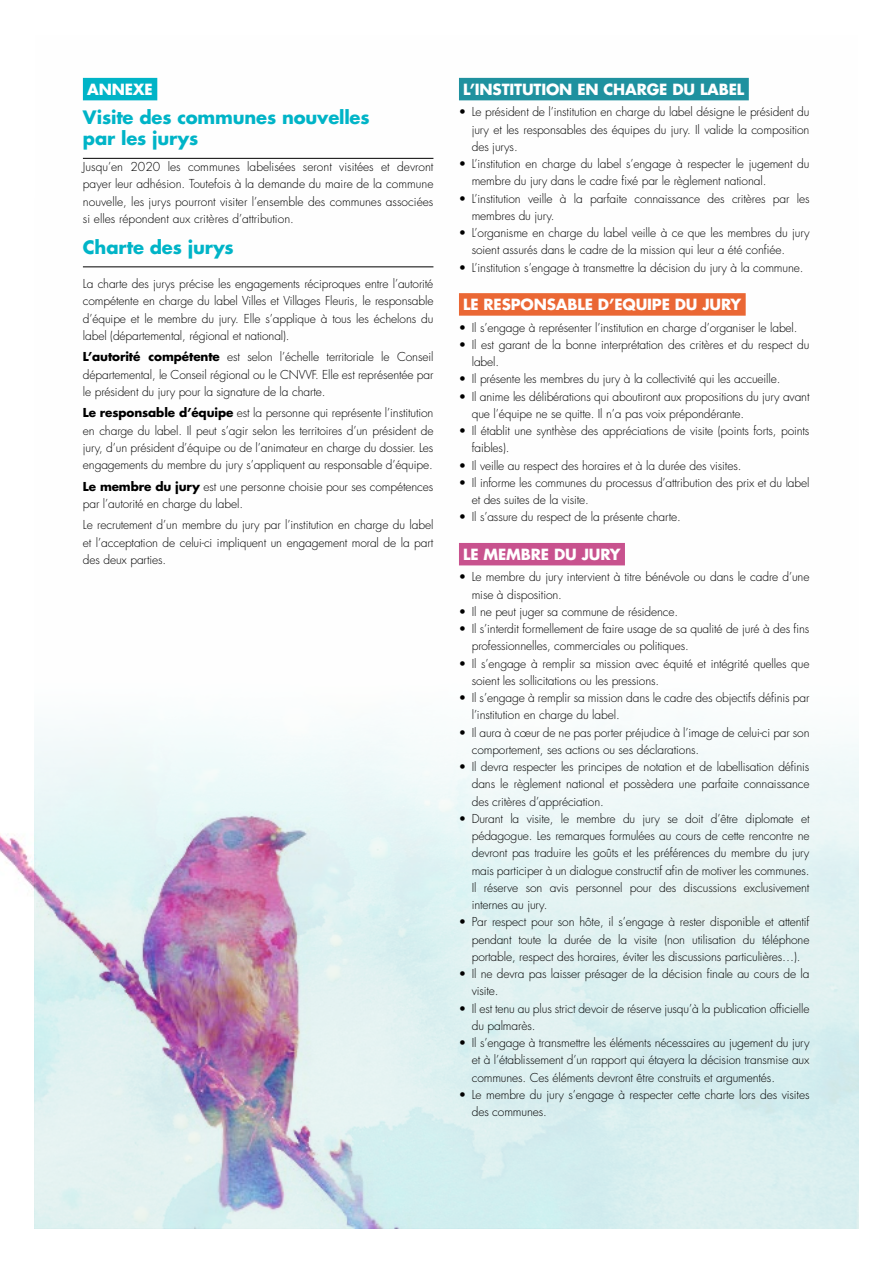
<style>
.page{position:relative;width:893px;height:1263px;background:#fff}
.page>*{position:absolute;margin:0;border:0;box-sizing:border-box;transform-origin:0 0}
.t1{font:700 18px/21px "Futura";letter-spacing:-.01em;color:#00b4c7}
.t2{font:700 15px "Futura";letter-spacing:-.01em;color:#fff}
.t3{font:300 12px/17.2px "Futura";letter-spacing:-.01em;color:#000}
.s1{font-weight:700}
</style>
<div class="page">
<img style="left:34px;top:266px;width:825px;height:963px">
<div style="left:83px;top:78px;width:74px;height:22px;background:#00b4c7"></div>
<hr style="left:83px;top:158px;width:350px;height:1px;background:#000">
<hr style="left:83px;top:267px;width:350px;height:1px;background:#000">
<div style="left:459px;top:78px;width:290px;height:22px;background:#1f919f"></div>
<div style="left:459px;top:293px;width:287px;height:23px;background:#ea6734"></div>
<div style="left:459px;top:543px;width:166px;height:22px;background:#c8528e"></div>
<img style="left:0;top:792px;width:563px;height:437px">
<p class="t2" style="left:87px;top:79px;width:67px">ANNEXE</p>
<h1 class="t1" style="left:83px;top:107px;width:288px">Visite des communes nouvelles par les jurys</h1>
<p class="t3" style="left:83px;top:158px;width:352px;text-align:justify">Jusqu’en 2020 les communes labelisées seront visitées et devront payer leur adhésion. Toutefois à la demande du maire de la commune nouvelle, les jurys pourront visiter l’ensemble des communes associées si elles répondent aux critères d’attribution.</p>
<h1 class="t1" style="left:83px;top:236px;width:152px">Charte des jurys</h1>
<p class="t3" style="left:83px;top:276px;width:352px;text-align:justify">La charte des jurys précise les engagements réciproques entre l’autorité compétente en charge du label Villes et Villages Fleuris, le responsable d’équipe et le membre du jury. Elle s’applique à tous les échelons du label (départemental, régional et national).</p>
<p class="t3" style="left:83px;top:349px;width:352px;text-align:justify"><span class="s1">L’autorité compétente</span> est selon l’échelle territoriale le Conseil départemental, le Conseil régional ou le CNVVF. Elle est représentée par le président du jury pour la signature de la charte.</p>
<p class="t3" style="left:83px;top:405px;width:352px;text-align:justify"><span class="s1">Le responsable d’équipe</span> est la personne qui représente l’institution en charge du label. Il peut s’agir selon les territoires d’un président de jury, d’un président d’équipe ou de l’animateur en charge du dossier. Les engagements du membre du jury s’appliquent au responsable d’équipe.</p>
<p class="t3" style="left:83px;top:478px;width:352px"><span class="s1">Le membre du jury</span> est une personne choisie pour ses compétences par l’autorité en charge du label.</p>
<p class="t3" style="left:83px;top:517px;width:352px;text-align:justify">Le recrutement d’un membre du jury par l’institution en charge du label et l’acceptation de celui-ci impliquent un engagement moral de la part des deux parties.</p>
<p class="t2" style="left:463px;top:79px;width:283px">L’INSTITUTION EN CHARGE DU LABEL</p>
<p class="t3" style="left:472px;top:104px;width:339px;text-align:justify;text-indent:-13px">• Le président de l’institution en charge du label désigne le président du jury et les responsables des équipes du jury. Il valide la composition des jurys.</p>
<p class="t3" style="left:472px;top:155px;width:339px;text-indent:-13px">• L’institution en charge du label s’engage à respecter le jugement du membre du jury dans le cadre fixé par le règlement national.</p>
<p class="t3" style="left:472px;top:190px;width:339px;text-indent:-13px">• L’institution veille à la parfaite connaissance des critères par les membres du jury.</p>
<p class="t3" style="left:472px;top:224px;width:339px;text-indent:-13px">• L’organisme en charge du label veille à ce que les membres du jury soient assurés dans le cadre de la mission qui leur a été confiée.</p>
<p class="t3" style="left:459px;top:259px;width:346px">• L’institution s’engage à transmettre la décision du jury à la commune.</p>
<p class="t2" style="left:463px;top:295px;width:280px">LE RESPONSABLE D’EQUIPE DU JURY</p>
<p class="t3" style="left:459px;top:319px;width:340px">• Il s’engage à représenter l’institution en charge d’organiser le label.</p>
<p class="t3" style="left:472px;top:336px;width:339px;text-indent:-13px">• Il est garant de la bonne interprétation des critères et du respect du label.</p>
<p class="t3" style="left:459px;top:371px;width:323px">• Il présente les membres du jury à la collectivité qui les accueille.</p>
<p class="t3" style="left:472px;top:388px;width:339px;text-indent:-13px">• Il anime les délibérations qui aboutiront aux propositions du jury avant que l’équipe ne se quitte. Il n’a pas voix prépondérante.</p>
<p class="t3" style="left:472px;top:422px;width:339px;text-indent:-13px">• Il établit une synthèse des appréciations de visite (points forts, points faibles).</p>
<p class="t3" style="left:459px;top:457px;width:284px">• Il veille au respect des horaires et à la durée des visites.</p>
<p class="t3" style="left:472px;top:474px;width:339px;text-indent:-13px">• Il informe les communes du processus d’attribution des prix et du label et des suites de la visite.</p>
<p class="t3" style="left:459px;top:509px;width:223px">• Il s’assure du respect de la présente charte.</p>
<p class="t2" style="left:463px;top:544px;width:159px">LE MEMBRE DU JURY</p>
<p class="t3" style="left:472px;top:569px;width:339px;text-indent:-13px">• Le membre du jury intervient à titre bénévole ou dans le cadre d’une mise à disposition.</p>
<p class="t3" style="left:459px;top:603px;width:221px">• Il ne peut juger sa commune de résidence.</p>
<p class="t3" style="left:472px;top:620px;width:339px;text-indent:-13px">• Il s’interdit formellement de faire usage de sa qualité de juré à des fins professionnelles, commerciales ou politiques.</p>
<p class="t3" style="left:472px;top:655px;width:339px;text-indent:-13px">• Il s’engage à remplir sa mission avec équité et intégrité quelles que soient les sollicitations ou les pressions.</p>
<p class="t3" style="left:472px;top:689px;width:339px;text-indent:-13px">• Il s’engage à remplir sa mission dans le cadre des objectifs définis par l’institution en charge du label.</p>
<p class="t3" style="left:472px;top:724px;width:339px;text-indent:-13px">• Il aura à cœur de ne pas porter préjudice à l’image de celui-ci par son comportement, ses actions ou ses déclarations.</p>
<p class="t3" style="left:472px;top:758px;width:339px;text-align:justify;text-indent:-13px">• Il devra respecter les principes de notation et de labellisation définis dans le règlement national et possèdera une parfaite connaissance des critères d’appréciation.</p>
<p class="t3" style="left:472px;top:810px;width:339px;text-align:justify;text-indent:-13px">• Durant la visite, le membre du jury se doit d’être diplomate et pédagogue. Les remarques formulées au cours de cette rencontre ne devront pas traduire les goûts et les préférences du membre du jury mais participer à un dialogue constructif afin de motiver les communes.<br>Il réserve son avis personnel pour des discussions exclusivement internes au jury.</p>
<p class="t3" style="left:472px;top:914px;width:339px;text-align:justify;text-indent:-13px">• Par respect pour son hôte, il s’engage à rester disponible et attentif pendant toute la durée de la visite (non utilisation du téléphone portable, respect des horaires, éviter les discussions particulières…).</p>
<p class="t3" style="left:472px;top:965px;width:339px;text-indent:-13px">• Il ne devra pas laisser présager de la décision finale au cours de la visite.</p>
<p class="t3" style="left:472px;top:1000px;width:339px;text-indent:-13px">• Il est tenu au plus strict devoir de réserve jusqu’à la publication officielle du palmarès.</p>
<p class="t3" style="left:472px;top:1034px;width:339px;text-align:justify;text-indent:-13px">• Il s’engage à transmettre les éléments nécessaires au jugement du jury et à l’établissement d’un rapport qui étayera la décision transmise aux communes. Ces éléments devront être construits et argumentés.</p>
<p class="t3" style="left:472px;top:1086px;width:339px;text-indent:-13px">• Le membre du jury s’engage à respecter cette charte lors des visites des communes.</p>
</div>
